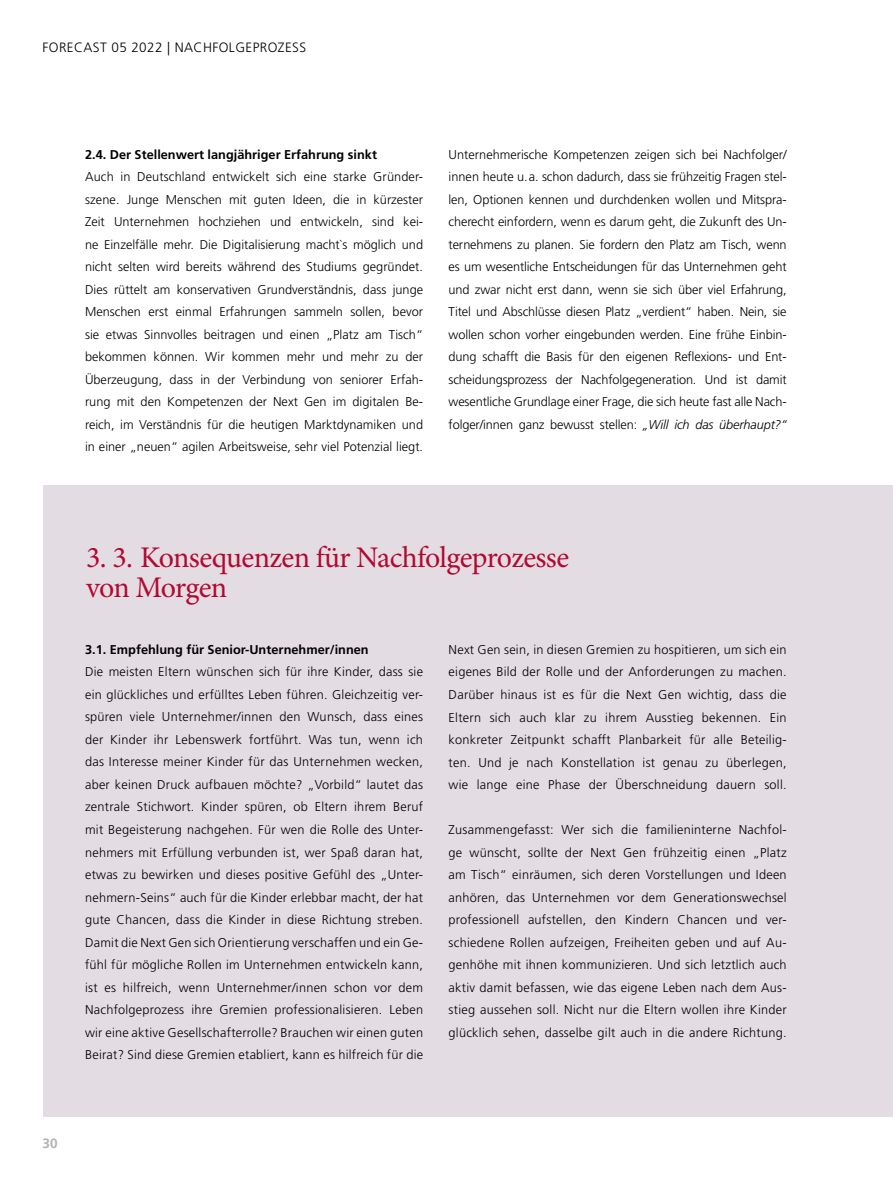
<style>
.page{position:relative;width:893px;height:1191px;background:#fff}
.page>*{position:absolute;margin:0;border:0;box-sizing:border-box;transform-origin:0 0}
.t1{font:30px/30px "Minion Pro";letter-spacing:-.025em;color:#b30931}
.t2{font:300 13.5px "Frutiger";letter-spacing:.03em;color:#000}
.t3{font:700 13.5px "Frutiger";color:#b3b2b2}
.t4{font:300 12.75px/22.5px "Frutiger";letter-spacing:.02em;color:#000;text-align:justify}
.t5{font:700 12.75px "Frutiger";color:#000}
.s1{font-style:italic}
</style>
<div class="page">
<div style="left:44px;top:485px;width:849px;height:631px;background:#e3dce2"></div>
<p class="t2" style="left:43px;top:40px;width:265px">FORECAST 05 2022 | NACHFOLGEPROZESS</p>
<p class="t5" style="left:85px;top:147px;width:293px">2.4. Der Stellenwert langjähriger Erfahrung sinkt</p>
<p class="t4" style="left:85px;top:166px;width:340px">Auch in Deutschland entwickelt sich eine starke Gründer&shy;szene. Junge Menschen mit guten Ideen, die in kürzester Zeit Unternehmen hochziehen und entwickeln, sind kei&shy;ne Einzelfälle mehr. Die Digitalisierung macht`s möglich und nicht selten wird bereits während des Studiums gegründet.<br>Dies rüttelt am konservativen Grundverständnis, dass junge Menschen erst einmal Erfahrungen sammeln sollen, bevor sie etwas Sinnvolles beitragen und einen „Platz am Tisch“ bekommen können. Wir kommen mehr und mehr zu der Überzeugung, dass in der Verbindung von seniorer Erfah&shy;rung mit den Kompetenzen der Next Gen im digitalen Be&shy;reich, im Verständnis für die heutigen Marktdynamiken und in einer „neuen“ agilen Arbeitsweise, sehr viel Potenzial liegt.</p>
<p class="t4" style="left:449px;top:143px;width:340px">Unternehmerische Kompetenzen zeigen sich bei Nachfolger/ innen heute u.a. schon dadurch, dass sie frühzeitig Fragen stel&shy;len, Optionen kennen und durchdenken wollen und Mitspra&shy;cherecht einfordern, wenn es darum geht, die Zukunft des Un&shy;ternehmens zu planen. Sie fordern den Platz am Tisch, wenn es um wesentliche Entscheidungen für das Unternehmen geht und zwar nicht erst dann, wenn sie sich über viel Erfahrung, Titel und Abschlüsse diesen Platz „verdient“ haben. Nein, sie wollen schon vorher eingebunden werden. Eine frühe Einbin&shy;dung schafft die Basis für den eigenen Reflexions- und Ent&shy;scheidungsprozess der Nachfolgegeneration. Und ist damit wesentliche Grundlage einer Frage, die sich heute fast alle Nach&shy;folger/innen ganz bewusst stellen: <span class="s1">„Will ich das überhaupt?“</span></p>
<h1 class="t1" style="left:86px;top:543px;width:485px">3. 3. Konsequenzen für Nachfolgeprozesse von Morgen</h1>
<p class="t5" style="left:85px;top:642px;width:285px">3.1. Empfehlung für Senior-Unternehmer/innen</p>
<p class="t4" style="left:85px;top:661px;width:340px">Die meisten Eltern wünschen sich für ihre Kinder, dass sie ein glückliches und erfülltes Leben führen. Gleichzeitig ver&shy;spüren viele Unternehmer/innen den Wunsch, dass eines der Kinder ihr Lebenswerk fortführt. Was tun, wenn ich das Interesse meiner Kinder für das Unternehmen wecken, aber keinen Druck aufbauen möchte? „Vorbild“ lautet das zentrale Stichwort. Kinder spüren, ob Eltern ihrem Beruf mit Begeisterung nachgehen. Für wen die Rolle des Unter&shy;nehmers mit Erfüllung verbunden ist, wer Spaß daran hat, etwas zu bewirken und dieses positive Gefühl des „Unter&shy;nehmern-Seins“ auch für die Kinder erlebbar macht, der hat gute Chancen, dass die Kinder in diese Richtung streben.<br>Damit die Next Gen sich Orientierung verschaffen und ein Ge&shy;fühl für mögliche Rollen im Unternehmen entwickeln kann, ist es hilfreich, wenn Unternehmer/innen schon vor dem Nachfolgeprozess ihre Gremien professionalisieren. Leben wir eine aktive Gesellschafterrolle? Brauchen wir einen guten Beirat? Sind diese Gremien etabliert, kann es hilfreich für die</p>
<p class="t4" style="left:449px;top:638px;width:340px">Next Gen sein, in diesen Gremien zu hospitieren, um sich ein eigenes Bild der Rolle und der Anforderungen zu machen.<br>Darüber hinaus ist es für die Next Gen wichtig, dass die Eltern sich auch klar zu ihrem Ausstieg bekennen. Ein konkreter Zeitpunkt schafft Planbarkeit für alle Beteilig&shy;ten. Und je nach Konstellation ist genau zu überlegen, wie lange eine Phase der Überschneidung dauern soll.</p>
<p class="t4" style="left:449px;top:818px;width:340px">Zusammengefasst: Wer sich die familieninterne Nachfol&shy;ge wünscht, sollte der Next Gen frühzeitig einen „Platz am Tisch“ einräumen, sich deren Vorstellungen und Ideen anhören, das Unternehmen vor dem Generationswechsel professionell aufstellen, den Kindern Chancen und ver&shy;schiedene Rollen aufzeigen, Freiheiten geben und auf Au&shy;genhöhe mit ihnen kommunizieren. Und sich letztlich auch aktiv damit befassen, wie das eigene Leben nach dem Aus&shy;stieg aussehen soll. Nicht nur die Eltern wollen ihre Kinder glücklich sehen, dasselbe gilt auch in die andere Richtung.</p>
<p class="t3" style="left:43px;top:1135px;width:17px">30</p>
</div>
